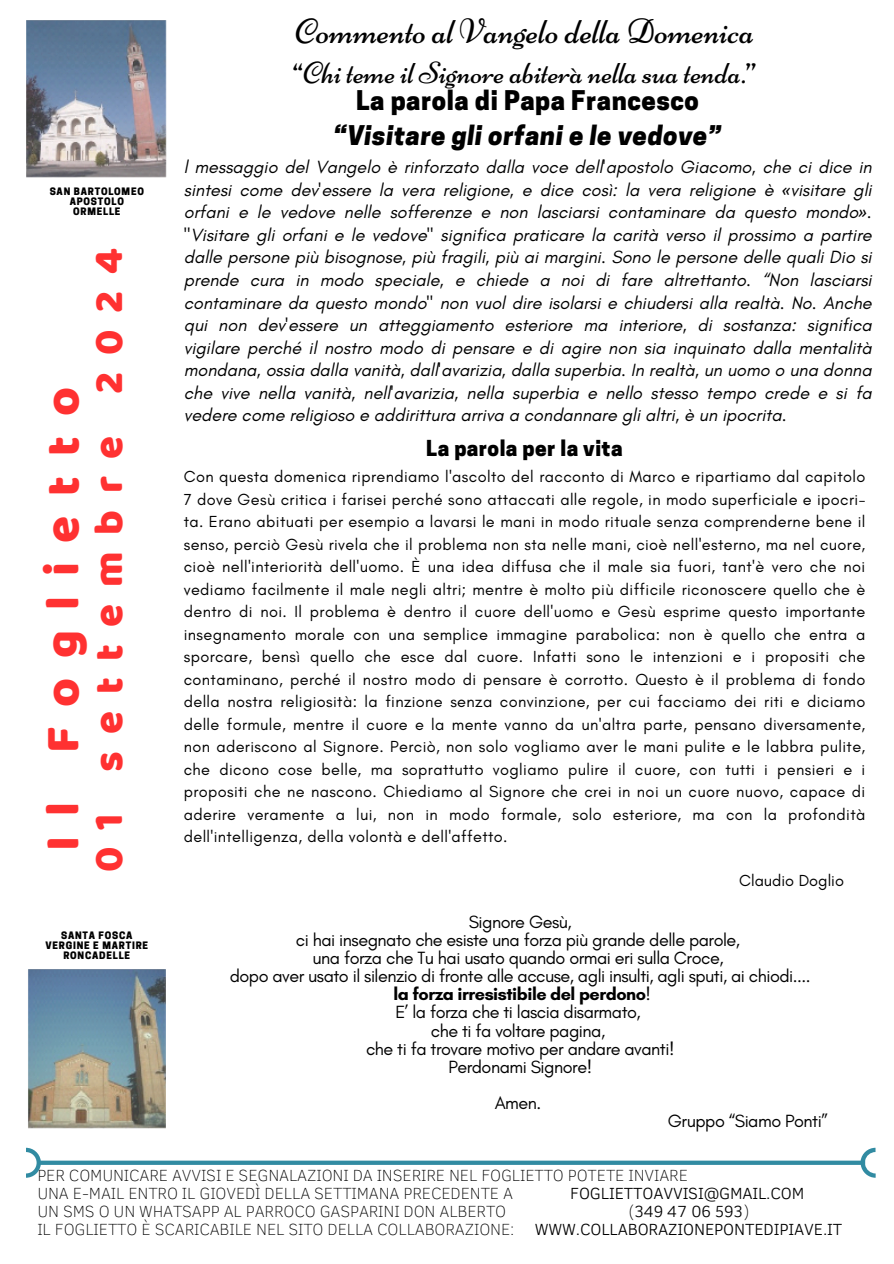
<style>
.page{position:relative;width:894px;height:1264px;background:#fff}
.page>*{position:absolute;margin:0;border:0;box-sizing:border-box;transform-origin:0 0}
.t1{font:49.5px "Baloo";letter-spacing:.4em;color:#ff3131}
.t2{font:42px "Baloo";letter-spacing:.4em;color:#ff3131}
.t3{font:35.25px "Niconne";color:#000}
.t4{font:30.75px "Niconne";color:#000}
.t5{font:italic 800 25.5px/34.8px "Cooper Hewitt";letter-spacing:.02em;color:#000;text-align:center}
.t6{font:800 20.7px "Cooper Hewitt";letter-spacing:.02em;color:#000}
.t7{font:italic 18px/22.5px "Glacial Indifference";color:#000;text-align:justify}
.t8{font:18px/18px "Glacial Indifference";letter-spacing:-.025em;color:#000;text-align:center}
.t9{font:100 16.5px/18px "Clear Sans";letter-spacing:-.01em;color:#000}
.t10{font:300 16.5px "Clear Sans";letter-spacing:-.01em;color:#000}
.t11{font:16.35px/22.5px "Glacial Indifference";letter-spacing:.02em;color:#000;text-align:justify}
.t12{font:16.35px "Glacial Indifference";color:#000}
.t13{font:800 9.6px "Cooper Hewitt";letter-spacing:.08em;color:#000}
.s1{font-style:normal}
.s2{font-family:"Noto Sans"}
.s3{font-weight:700}
.s4{font-weight:300}
</style>
<div class="page">
<img style="left:26px;top:20px;width:141px;height:158px">
<img style="left:28px;top:969px;width:137px;height:159px">
<svg style="left:26px;top:1147px;width:849px;height:30px"></svg>
<p class="t13" style="left:50px;top:188px;width:96px">SAN BARTOLOMEO</p>
<p class="t13" style="left:70px;top:198px;width:56px">APOSTOLO</p>
<p class="t13" style="left:73px;top:208px;width:49px">ORMELLE</p>
<p class="t2" style="left:83px;top:872px;width:625px;rotate:-90deg">01 settembre 2024</p>
<p class="t1" style="left:32px;top:851px;width:465px;rotate:-90deg">Il Foglietto</p>
<p class="t13" style="left:61px;top:931px;width:73px">SANTA FOSCA</p>
<h1 class="t13" style="left:45px;top:941px;width:104px">VERGINE E MARTIRE</h1>
<p class="t13" style="left:63px;top:951px;width:68px">RONCADELLE</p>
<p class="t3" style="left:295px;top:10px;width:460px">Commento al Vangelo della Domenica</p>
<p class="t4" style="left:293px;top:54px;width:465px">“Chi teme il Signore abiterà nella sua tenda.”</p>
<h4 class="t5" style="left:333px;top:87px;width:389px"><span class="s1">La parola di Papa Francesco </span>“Visitare gli orfani e le vedove”</h4>
<h4 class="t7" style="left:184px;top:156px;width:689px">l messaggio del Vangelo è rinforzato dalla voce dell'apostolo Giacomo, che ci dice in sintesi come dev'essere la vera religione, e dice così: la vera religione è <span class="s2">«</span>visitare gli orfani e le vedove nelle sofferenze e non lasciarsi contaminare da questo mondo<span class="s2">»</span>. "Visitare gli orfani e le vedove" significa praticare la carità verso il prossimo a partire dalle persone più bisognose, più fragili, più ai margini. Sono le persone delle quali Dio si prende cura in modo speciale, e chiede a noi di fare altrettanto. “Non lasciarsi contaminare da questo mondo" non vuol dire isolarsi e chiudersi alla realtà. No. Anche qui non dev'essere un atteggiamento esteriore ma interiore, di sostanza: significa vigilare perché il nostro modo di pensare e di agire non sia inquinato dalla mentalità mondana, ossia dalla vanità, dall'avarizia, dalla superbia. In realtà, un uomo o una donna che vive nella vanità, nell'avarizia, nella superbia e nello stesso tempo crede e si fa vedere come religioso e addirittura arriva a condannare gli altri, è un ipocrita.</h4>
<h4 class="t6" style="left:426px;top:440px;width:198px">La parola per la vita</h4>
<h4 class="t11" style="left:184px;top:465px;width:683px">Con questa domenica riprendiamo l'ascolto del racconto di Marco e ripartiamo dal capitolo 7 dove Gesù critica i farisei perché sono attaccati alle regole, in modo superficiale e ipocri&shy;ta. Erano abituati per esempio a lavarsi le mani in modo rituale senza comprenderne bene il senso, perciò Gesù rivela che il problema non sta nelle mani, cioè nell'esterno, ma nel cuore, cioè nell'interiorità dell'uomo. È una idea diffusa che il male sia fuori, tant'è vero che noi vediamo facilmente il male negli altri; mentre è molto più difficile riconoscere quello che è dentro di noi. Il problema è dentro il cuore dell'uomo e Gesù esprime questo importante insegnamento morale con una semplice immagine parabolica: non è quello che entra a sporcare, bensì quello che esce dal cuore. Infatti sono le intenzioni e i propositi che contaminano, perché il nostro modo di pensare è corrotto. Questo è il problema di fondo della nostra religiosità: la finzione senza convinzione, per cui facciamo dei riti e diciamo delle formule, mentre il cuore e la mente vanno da un'altra parte, pensano diversamente, non aderiscono al Signore. Perciò, non solo vogliamo aver le mani pulite e le labbra pulite, che dicono cose belle, ma soprattutto vogliamo pulire il cuore, con tutti i pensieri e i propositi che ne nascono. Chiediamo al Signore che crei in noi un cuore nuovo, capace di aderire veramente a lui, non in modo formale, solo esteriore, ma con la profondità dell'intelligenza, della volontà e dell'affetto.</h4>
<h4 class="t12" style="left:739px;top:870px;width:106px">Claudio Doglio</h4>
<h2 class="t8" style="left:230px;top:913px;width:582px">Signore Gesù,<br>ci hai insegnato che esiste una forza più grande delle parole,<br>una forza che Tu hai usato quando ormai eri sulla Croce,<br>dopo aver usato il silenzio di fronte alle accuse, agli insulti, agli sputi, ai chiodi.... <span class="s3">la forza irresistibile del perdono</span>!<br>E’ la forza che ti lascia disarmato,<br>che ti fa voltare pagina,<br>che ti fa trovare motivo per andare avanti!</h2>
<h4 class="t8" style="left:448px;top:1048px;width:145px;line-height:36px">Perdonami Signore!<br>Amen.</h4>
<h4 class="t8" style="left:667px;top:1111px;width:161px">Gruppo “Siamo Ponti”</h4>
<p class="t9" style="left:37px;top:1165px;width:652px">PER COMUNICARE AVVISI E SEGNALAZIONI DA INSERIRE NEL FOGLIETTO POTETE INVIARE<br>UNA E-MAIL ENTRO IL GIOVEDÌ DELLA SETTIMANA PRECEDENTE A</p>
<p class="t10" style="left:570px;top:1181px;width:235px">FOGLIETTOAVVISI@GMAIL.COM</p>
<p class="t9" style="left:37px;top:1201px;width:806px;text-indent:591px">(<span class="s4">349 47 06 593</span>)<br>IL FOGLIETTO È SCARICABILE NEL SITO DELLA COLLABORAZIONE: <span class="s4">WWW.COLLABORAZIONEPONTEDIPIAVE.IT</span></p>
<p class="t9" style="left:37px;top:1201px;width:470px">UN SMS O UN WHATSAPP AL PARROCO GASPARINI DON ALBERTO</p>
</div>
